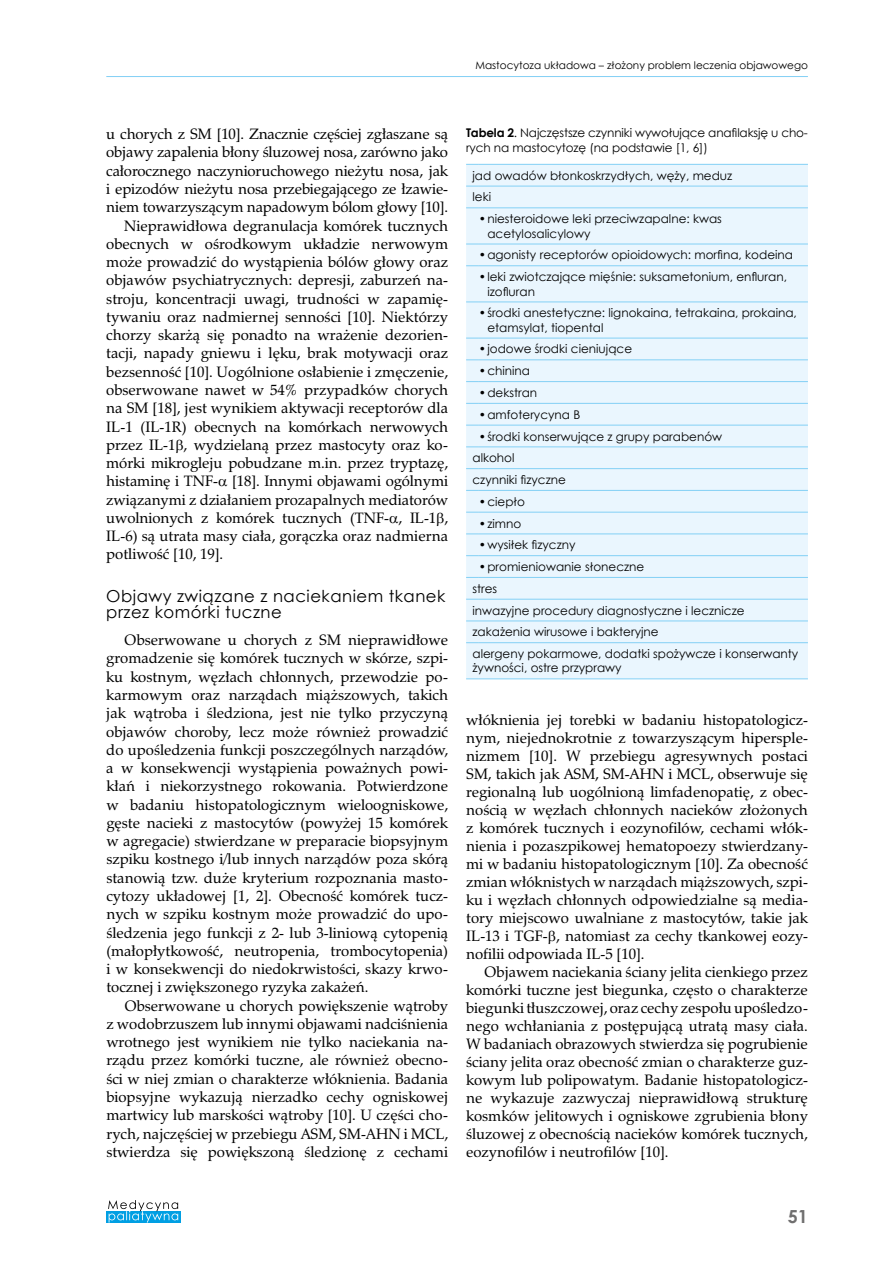
<style>
.page{position:relative;width:893px;height:1263px;background:#fff}
.page>*{position:absolute;margin:0;border:0;box-sizing:border-box;transform-origin:0 0}
.t1{font:700 18px "Century Gothic";color:#706f6f}
.t2{font:16.5px/16.8px "Century Gothic";letter-spacing:.03em;color:#000}
.t3{font:15px/18.3px "Zapf Calligr PL";color:#000;text-align:justify}
.t4{font:12px/21.8px "Century Gothic";color:#000}
.t5{font:10.5px "Century Gothic";color:#000}
.s1{font-weight:700}
</style>
<div class="page">
<hr style="left:106px;top:76px;width:702px;height:1px;background:#83d0f5">
<svg style="left:106px;top:1211px;width:75px;height:11px"></svg>
<svg style="left:108px;top:1200px;width:70px;height:22px"></svg>
<div style="left:466px;top:165px;width:342px;height:513px;background:#eaf6fe"></div>
<svg style="left:466px;top:512px;width:13px;height:1px"></svg>
<hr style="left:479px;top:512px;width:329px;height:1px;background:#83d0f5">
<svg style="left:466px;top:533px;width:13px;height:1px"></svg>
<hr style="left:479px;top:533px;width:329px;height:1px;background:#83d0f5">
<svg style="left:466px;top:555px;width:13px;height:1px"></svg>
<hr style="left:479px;top:555px;width:329px;height:1px;background:#83d0f5">
<svg style="left:466px;top:244px;width:13px;height:1px"></svg>
<hr style="left:479px;top:244px;width:329px;height:1px;background:#83d0f5">
<svg style="left:466px;top:265px;width:13px;height:1px"></svg>
<hr style="left:479px;top:265px;width:329px;height:1px;background:#83d0f5">
<svg style="left:466px;top:302px;width:13px;height:1px"></svg>
<hr style="left:479px;top:302px;width:329px;height:1px;background:#83d0f5">
<svg style="left:466px;top:338px;width:13px;height:1px"></svg>
<hr style="left:479px;top:338px;width:329px;height:1px;background:#83d0f5">
<svg style="left:466px;top:359px;width:13px;height:1px"></svg>
<hr style="left:479px;top:359px;width:329px;height:1px;background:#83d0f5">
<svg style="left:466px;top:381px;width:13px;height:1px"></svg>
<hr style="left:479px;top:381px;width:329px;height:1px;background:#83d0f5">
<svg style="left:466px;top:403px;width:13px;height:1px"></svg>
<hr style="left:479px;top:403px;width:329px;height:1px;background:#83d0f5">
<svg style="left:466px;top:425px;width:13px;height:1px"></svg>
<hr style="left:479px;top:425px;width:329px;height:1px;background:#83d0f5">
<svg style="left:466px;top:164px;width:13px;height:1px"></svg>
<hr style="left:479px;top:164px;width:329px;height:1px;background:#83d0f5">
<svg style="left:466px;top:186px;width:13px;height:1px"></svg>
<hr style="left:479px;top:186px;width:329px;height:1px;background:#83d0f5">
<svg style="left:466px;top:207px;width:13px;height:1px"></svg>
<hr style="left:479px;top:207px;width:329px;height:1px;background:#83d0f5">
<svg style="left:466px;top:446px;width:13px;height:1px"></svg>
<hr style="left:479px;top:446px;width:329px;height:1px;background:#83d0f5">
<svg style="left:466px;top:468px;width:13px;height:1px"></svg>
<hr style="left:479px;top:468px;width:329px;height:1px;background:#83d0f5">
<svg style="left:466px;top:490px;width:13px;height:1px"></svg>
<hr style="left:479px;top:490px;width:329px;height:1px;background:#83d0f5">
<svg style="left:466px;top:577px;width:13px;height:1px"></svg>
<hr style="left:479px;top:577px;width:329px;height:1px;background:#83d0f5">
<svg style="left:466px;top:599px;width:13px;height:1px"></svg>
<hr style="left:479px;top:599px;width:329px;height:1px;background:#83d0f5">
<svg style="left:466px;top:620px;width:13px;height:1px"></svg>
<hr style="left:479px;top:620px;width:329px;height:1px;background:#83d0f5">
<svg style="left:466px;top:642px;width:13px;height:1px"></svg>
<hr style="left:479px;top:642px;width:329px;height:1px;background:#83d0f5">
<svg style="left:466px;top:678px;width:13px;height:1px"></svg>
<hr style="left:479px;top:678px;width:329px;height:1px;background:#83d0f5">
<p class="t5" style="left:475px;top:58px;width:334px">Mastocytoza układowa – złożony problem leczenia objawowego</p>
<p class="t3" style="left:106px;top:125px;width:343px">u chorych z SM [10]. Znacznie częściej zgłaszane są</p>
<p class="t3" style="left:106px;top:143px;width:343px">objawy zapalenia błony śluzowej nosa, zarówno jako</p>
<p class="t3" style="left:106px;top:161px;width:343px">całorocznego naczynioruchowego nieżytu nosa, jak</p>
<p class="t3" style="left:106px;top:180px;width:343px">i epizodów nieżytu nosa przebiegającego ze łzawie-</p>
<p class="t3" style="left:106px;top:198px;width:343px">niem towarzyszącym napadowym bólom głowy [10].</p>
<p class="t3" style="left:124px;top:216px;width:325px">Nieprawidłowa degranulacja komórek tucznych</p>
<p class="t3" style="left:106px;top:235px;width:343px">obecnych w ośrodkowym układzie nerwowym</p>
<p class="t3" style="left:106px;top:253px;width:343px">może prowadzić do wystąpienia bólów głowy oraz</p>
<p class="t3" style="left:106px;top:271px;width:343px">objawów psychiatrycznych: depresji, zaburzeń na-</p>
<p class="t3" style="left:106px;top:289px;width:343px">stroju, koncentracji uwagi, trudności w zapamię-</p>
<p class="t3" style="left:106px;top:308px;width:343px">tywaniu oraz nadmiernej senności [10]. Niektórzy</p>
<p class="t3" style="left:106px;top:326px;width:343px">chorzy skarżą się ponadto na wrażenie dezorien-</p>
<p class="t3" style="left:106px;top:344px;width:343px">tacji, napady gniewu i lęku, brak motywacji oraz</p>
<p class="t3" style="left:106px;top:362px;width:343px">bezsenność [10]. Uogólnione osłabienie i zmęczenie,</p>
<p class="t3" style="left:106px;top:381px;width:343px">obserwowane nawet w 54% przypadków chorych</p>
<p class="t3" style="left:106px;top:399px;width:343px">na SM [18], jest wynikiem aktywacji receptorów dla</p>
<p class="t3" style="left:106px;top:417px;width:343px">IL-1 (IL-1R) obecnych na komórkach nerwowych</p>
<p class="t3" style="left:106px;top:436px;width:343px">przez IL-1 , wydzielaną przez mastocyty oraz ko-</p>
<p class="t3" style="left:106px;top:454px;width:343px">mórki mikrogleju pobudzane m.in. przez tryptazę,</p>
<p class="t3" style="left:106px;top:472px;width:343px">histaminę i TNF- [18]. Innymi objawami ogólnymi</p>
<p class="t3" style="left:106px;top:490px;width:343px">związanymi z działaniem prozapalnych mediatorów</p>
<p class="t3" style="left:106px;top:509px;width:343px">uwolnionych z komórek tucznych (TNF- , IL-1 ,</p>
<p class="t3" style="left:106px;top:527px;width:343px">IL-6) są utrata masy ciała, gorączka oraz nadmierna</p>
<p class="t3" style="left:106px;top:545px;width:118px">potliwość [10, 19].</p>
<p class="t2" style="left:106px;top:587px;width:341px">Objawy związane z naciekaniem tkanek przez komórki tuczne</p>
<p class="t3" style="left:106px;top:631px;width:343px;text-indent:18px">Obserwowane u chorych z SM nieprawidłowe gromadzenie się komórek tucznych w skórze, szpi&shy;ku kostnym, węzłach chłonnych, przewodzie po&shy;karmowym oraz narządach miąższowych, takich jak wątroba i śledziona, jest nie tylko przyczyną objawów choroby, lecz może również prowadzić do upośledzenia funkcji poszczególnych narządów, a w konsekwencji wystąpienia poważnych powi&shy;kłań i niekorzystnego rokowania. Potwierdzone w badaniu histopatologicznym wieloogniskowe, gęste nacieki z mastocytów (powyżej 15 komórek w agregacie) stwierdzane w preparacie biopsyjnym szpiku kostnego i/lub innych narządów poza skórą stanowią tzw. duże kryterium rozpoznania masto&shy;cytozy układowej [1, 2]. Obecność komórek tucz&shy;nych w szpiku kostnym może prowadzić do upo&shy;śledzenia jego funkcji z 2- lub 3-liniową cytopenią (małopłytkowość, neutropenia, trombocytopenia) i w konsekwencji do niedokrwistości, skazy krwo&shy;tocznej i zwiększonego ryzyka zakażeń.</p>
<p class="t3" style="left:106px;top:996px;width:343px;text-indent:18px">Obserwowane u chorych powiększenie wątroby z wodobrzuszem lub innymi objawami nadciśnienia wrotnego jest wynikiem nie tylko naciekania na&shy;rządu przez komórki tuczne, ale również obecno&shy;ści w niej zmian o charakterze włóknienia. Badania biopsyjne wykazują nierzadko cechy ogniskowej martwicy lub marskości wątroby [10]. U części cho&shy;rych, najczęściej w przebiegu ASM, SM-AHN i MCL, stwierdza się powiększoną śledzionę z cechami</p>
<p class="t4" style="left:466px;top:125px;width:343px;line-height:15px"><span class="s1">Tabela 2</span>. Najczęstsze czynniki wywołujące anafilaksję u cho&shy;rych na mastocytozę (na podstawie [1, 6])</p>
<p class="t4" style="left:472px;top:164px;width:261px">jad owadów błonkoskrzydłych, węży, meduz leki</p>
<p class="t4" style="left:487px;top:211px;width:236px;line-height:14.4px;text-indent:-9px">•niesteroidowe leki przeciwzapalne: kwas acetylosalicylowy</p>
<p class="t4" style="left:479px;top:244px;width:316px">•agonisty receptorów opioidowych: morfina, kodeina</p>
<p class="t4" style="left:487px;top:269px;width:301px;line-height:14.4px;text-indent:-9px">•leki zwiotczające mięśnie: suksametonium, enfluran, izofluran</p>
<p class="t4" style="left:487px;top:306px;width:311px;line-height:14.4px;text-indent:-9px">•środki anestetyczne: lignokaina, tetrakaina, prokaina, etamsylat, tiopental</p>
<p class="t4" style="left:479px;top:338px;width:155px">•jodowe środki cieniujące</p>
<p class="t4" style="left:479px;top:360px;width:53px">•chinina</p>
<p class="t4" style="left:479px;top:382px;width:60px">•dekstran</p>
<p class="t4" style="left:479px;top:403px;width:103px">•amfoterycyna B</p>
<p class="t4" style="left:472px;top:425px;width:251px;text-indent:6px">•środki konserwujące z grupy parabenów alkohol<br>czynniki fizyczne</p>
<p class="t4" style="left:479px;top:490px;width:48px">•ciepło</p>
<p class="t4" style="left:479px;top:512px;width:44px">•zimno</p>
<p class="t4" style="left:479px;top:534px;width:98px">•wysiłek fizyczny</p>
<p class="t4" style="left:472px;top:556px;width:327px;text-indent:6px">•promieniowanie słoneczne<br>stres<br>inwazyjne procedury diagnostyczne i lecznicze zakażenia wirusowe i bakteryjne<br>alergeny pokarmowe, dodatki spożywcze i konserwanty</p>
<p class="t4" style="left:472px;top:657px;width:151px">żywności, ostre przyprawy</p>
<p class="t3" style="left:466px;top:711px;width:343px">włóknienia jej torebki w badaniu histopatologicz&shy;nym, niejednokrotnie z towarzyszącym hipersple&shy;nizmem [10]. W przebiegu agresywnych postaci SM, takich jak ASM, SM-AHN i MCL, obserwuje się regionalną lub uogólnioną limfadenopatię, z obec&shy;nością w węzłach chłonnych nacieków złożonych z komórek tucznych i eozynofilów, cechami włók&shy;nienia i pozaszpikowej hematopoezy stwierdzany&shy;mi w badaniu histopatologicznym [10]. Za obecność zmian włóknistych w narządach miąższowych, szpi&shy;ku i węzłach chłonnych odpowiedzialne są media&shy;tory miejscowo uwalniane z mastocytów, takie jak IL-13 i TGF- , natomiast za cechy tkankowej eozy&shy;nofilii odpowiada IL-5 [10].</p>
<p class="t3" style="left:466px;top:963px;width:343px;text-indent:18px">Objawem naciekania ściany jelita cienkiego przez komórki tuczne jest biegunka, często o charakterze biegunki tłuszczowej, oraz cechy zespołu upośledzo&shy;nego wchłaniania z postępującą utratą masy ciała.<br>W badaniach obrazowych stwierdza się pogrubienie ściany jelita oraz obecność zmian o charakterze guz&shy;kowym lub polipowatym. Badanie histopatologicz&shy;ne wykazuje zazwyczaj nieprawidłową strukturę kosmków jelitowych i ogniskowe zgrubienia błony śluzowej z obecnością nacieków komórek tucznych, eozynofilów i neutrofilów [10].</p>
<p class="t1" style="left:788px;top:1202px;width:22px">51</p>
</div>
